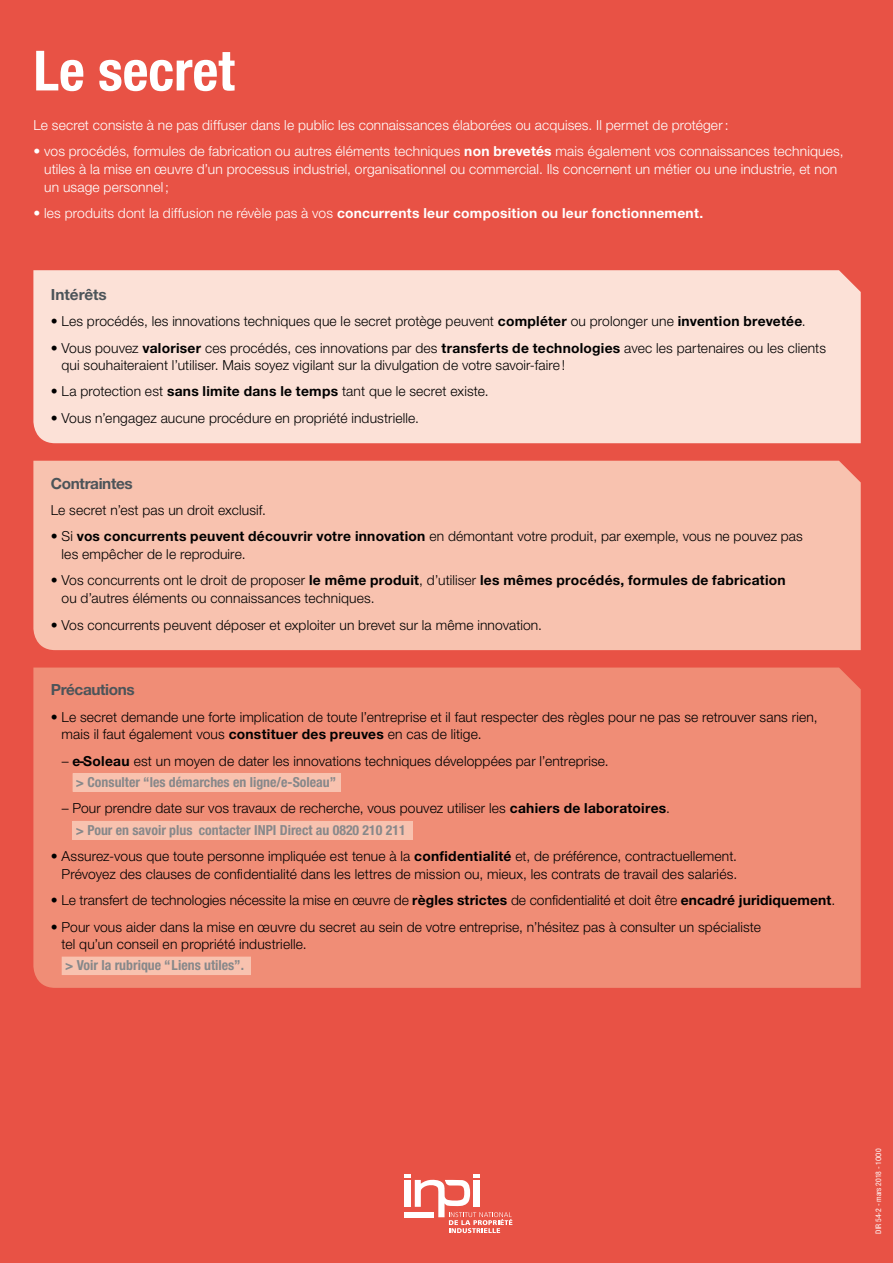
<style>
.page{position:relative;width:893px;height:1263px;background:#e85245}
.page>*{position:absolute;margin:0;border:0;box-sizing:border-box;transform-origin:0 0}
.t1{font:700 condensed 55.5px "Helvetica Neue LT Std";color:#fff}
.t2{font:700 15.3px "Helvetica Neue LT Std";letter-spacing:-.025em;color:#4c5459}
.t3{font:700 15.3px "Helvetica Neue LT Std";color:#4c5459}
.t4{font:300 13.8px/17.7px "Helvetica Neue LT Std";letter-spacing:.01em;color:#000}
.t5{font:300 13.8px/17.7px "Helvetica Neue LT Std";letter-spacing:.01em;color:#fff}
.t6{font:700 13.8px "Helvetica Neue LT Std";letter-spacing:.02em;color:#fff}
.t7{font:700 condensed 13.8px "Helvetica Neue LT Std";color:#87888a}
.t8{font:condensed 7.65px "Helvetica Neue";color:#fff}
.t9{font:condensed 7.65px "Helvetica Neue LT Std";color:#fff}
.s1{font-weight:700}
.s2{font-weight:300}
.s3{font-weight:700;font-stretch:condensed;color:#87888a}
.s4{font-stretch:normal}
.s5{font-family:"Helvetica Neue"}
</style>
<div class="page">
<div style="left:33px;top:270px;width:828px;height:173px;background:#fce1d7"></div>
<div style="left:33px;top:461px;width:828px;height:189px;background:#f8c2af"></div>
<div style="left:33px;top:667px;width:828px;height:321px;background:#f08d76"></div>
<div style="left:62px;top:956px;width:204px;height:19px;background:#f8c2af"></div>
<svg style="left:404px;top:1174px;width:108px;height:59px"></svg>
<div style="left:474px;top:1180px;width:6px;height:27px;background:#fff"></div>
<div style="left:404px;top:1212px;width:30px;height:5px;background:#fff"></div>
<div style="left:73px;top:821px;width:340px;height:19px;background:#f8c2af"></div>
<div style="left:73px;top:773px;width:267px;height:19px;background:#f8c2af"></div>
<div style="left:252px;top:953px;width:60px;height:28px;background:#f08d76"></div>
<h1 class="t1" style="left:33px;top:37px;width:203px">Le secret</h1>
<p class="t5" style="left:33px;top:116px;width:697px">Le secret consiste à ne pas diffuser dans le public les connaissances élaborées ou acquises. Il permet de protéger:</p>
<p class="t5" style="left:44px;top:142px;width:801px;text-indent:-11px">• vos procédés, formules de fabrication ou autres éléments techniques <span class="s1">non brevetés</span> mais également vos connaissances techniques, utiles à la mise en œuvre d’un processus industriel, organisationnel ou commercial. Ils concernent un métier ou une industrie, et non un usage personnel;</p>
<p class="t6" style="left:33px;top:205px;width:671px"><span class="s2">• les produits dont la diffusion ne révèle pas à vos</span> concurrents leur composition ou leur fonctionnement.</p>
<p class="t3" style="left:51px;top:285px;width:58px">Intérêts</p>
<p class="t4" style="left:51px;top:312px;width:756px">• Les procédés, les innovations techniques que le secret protège peuvent <span class="s1">compléter</span> ou prolonger une <span class="s1">invention brevetée</span>.</p>
<p class="t4" style="left:62px;top:339px;width:766px;text-indent:-11px">• Vous pouvez <span class="s1">valoriser</span> ces procédés, ces innovations par des <span class="s1">transferts de technologies</span> avec les partenaires ou les clients qui souhaiteraient l’utiliser. Mais soyez vigilant sur la divulgation de votre savoir-faire !</p>
<p class="t4" style="left:51px;top:382px;width:439px">• La protection est <span class="s1">sans limite dans le temps</span> tant que le secret existe.</p>
<p class="t4" style="left:51px;top:409px;width:370px">• Vous n’engagez aucune procédure en propriété industrielle.</p>
<p class="t2" style="left:51px;top:474px;width:83px">Contraintes</p>
<p class="t4" style="left:51px;top:501px;width:217px">Le secret n’est pas un droit exclusif.</p>
<p class="t4" style="left:62px;top:527px;width:743px;text-indent:-11px">• Si <span class="s1">vos concurrents peuvent découvrir votre innovation</span> en démontant votre produit, par exemple, vous ne pouvez pas les empêcher de le reproduire.</p>
<p class="t4" style="left:62px;top:571px;width:726px;text-indent:-11px">• Vos concurrents ont le droit de proposer <span class="s1">le même produit</span>, d’utiliser <span class="s1">les mêmes procédés, formules de fabrication </span>ou d’autres éléments ou connaissances techniques.</p>
<p class="t4" style="left:51px;top:615px;width:493px">• Vos concurrents peuvent déposer et exploiter un brevet sur la même innovation.</p>
<p class="t2" style="left:51px;top:680px;width:85px">Précautions</p>
<p class="t4" style="left:62px;top:708px;width:757px;text-indent:-11px">• Le secret demande une forte implication de toute l’entreprise et il faut respecter des règles pour ne pas se retrouver sans rien, mais il faut également vous <span class="s1">constituer des preuves</span> en cas de litige.</p>
<p class="t4" style="left:62px;top:752px;width:548px">– <span class="s1">e-Soleau</span> est un moyen de dater les innovations techniques développées par l’entreprise.</p>
<p class="t4" style="left:76px;top:798px;width:595px;line-height:21.3px;text-indent:-14px">– Pour prendre date sur vos travaux de recherche, vous pouvez utiliser les <span class="s1">cahiers de laboratoires</span>. <span class="s3">&gt; Pour en savoir plus contacter INPI Direct au 0820 210 211.</span></p>
<p class="t4" style="left:51px;top:847px;width:688px;text-align:right">• Assurez-vous que toute personne impliquée est tenue à la <span class="s1">confidentialité</span> et, de préférence, contractuellement.<br>Prévoyez des clauses de confidentialité dans les lettres de mission ou, mieux, les contrats de travail des salariés.</p>
<p class="t4" style="left:51px;top:891px;width:786px">• Le transfert de technologies nécessite la mise en œuvre de <span class="s1">règles strictes</span> de confidentialité et doit être <span class="s1">encadré juridiquement</span>.</p>
<p class="t4" style="left:62px;top:917px;width:701px;text-indent:-11px">• Pour vous aider dans la mise en œuvre du secret au sein de votre entreprise, n’hésitez pas à consulter un spécialiste tel qu’un conseil en propriété industrielle.</p>
<p class="t7" style="left:65px;top:957px;width:180px">&gt; Voir la rubrique “Liens utiles”.</p>
<p class="t7" style="left:76px;top:774px;width:262px">&gt; Consulter “les démarches en ligne/e-Soleau”</p>
<p class="t8" style="left:874px;top:1233px;width:86px;rotate:-90deg">DIR 54-2 - mars 2018 - 1<span class="s4">00</span>0</p>
<p class="t9" style="left:873px;top:1164px;width:16px;rotate:-90deg">5 <span class="s5">0</span></p>
<p class="t8" style="left:873px;top:1153px;width:5px;rotate:-90deg">0</p>
</div>
